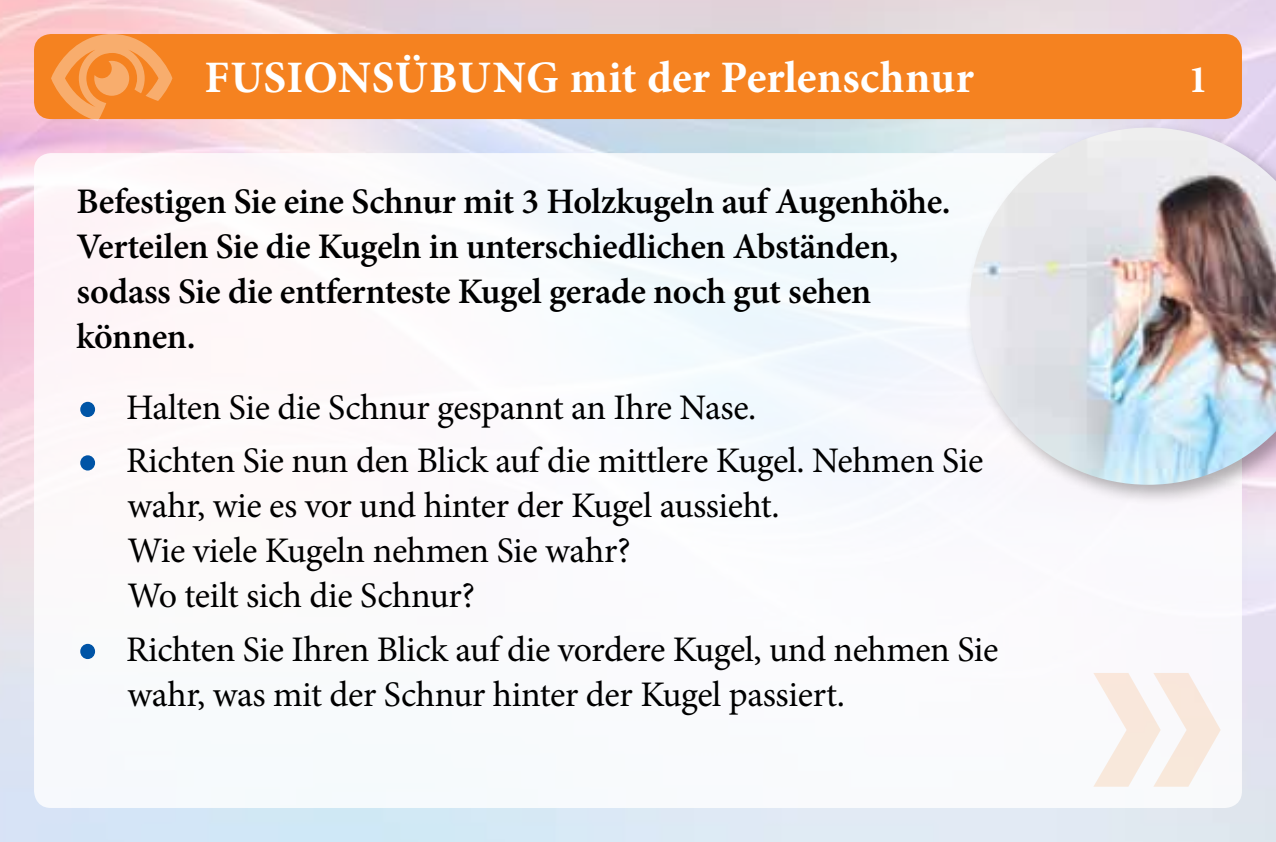
<style>
.page{position:relative;width:1276px;height:842px;background:#fff}
.page>*{position:absolute;margin:0;border:0;box-sizing:border-box;transform-origin:0 0}
.t1{font:700 45px "Minion Pro";letter-spacing:.005em;color:#fff}
.t2{font:700 39px "Minion Pro";color:#fff}
.t3{font:36px/45px "Minion Pro";letter-spacing:-.01em;color:#000}
.t4{font:600 36px/45px "Minion Pro";letter-spacing:-.01em;color:#000}
.s1{font-size:57px;color:#0054a6}
</style>
<div class="page">
<img style="left:0;top:0;width:1276px;height:842px">
<div style="left:34px;top:34px;width:1208px;height:85px;background:#f58220;border-radius:17px"></div>
<svg style="left:51px;top:34px;width:121px;height:87px"></svg>
<div style="left:34px;top:153px;width:1208px;height:655px;background:#fff;border-radius:17px"></div>
<svg style="left:1093px;top:673px;width:127px;height:114px"></svg>
<div style="left:963px;top:121px;width:313px;height:386px;background:#000;opacity:.3"></div>
<img style="left:969px;top:128px;width:307px;height:357px">
<p class="t1" style="left:204px;top:46px;width:771px">Fusionsübung mit der Perlenschnur</p>
<p class="t4" style="left:77px;top:179px;width:875px">Befestigen Sie eine Schnur mit 3 Holzkugeln auf Augenhöhe.<br>Verteilen Sie die Kugeln in unterschiedlichen Abständen, sodass Sie die entfernteste Kugel gerade noch gut sehen können.</p>
<p class="t3" style="left:77px;top:385px;width:681px"><span class="s1">•</span> Halten Sie die Schnur gespannt an Ihre Nase.</p>
<p class="t3" style="left:128px;top:438px;width:857px;text-indent:-51px"><span class="s1">•</span> Richten Sie nun den Blick auf die mittlere Kugel. Nehmen Sie wahr, wie es vor und hinter der Kugel aussieht.<br>Wie viele Kugeln nehmen Sie wahr?<br>Wo teilt sich die Schnur?</p>
<p class="t3" style="left:128px;top:627px;width:872px;text-indent:-51px"><span class="s1">•</span> Richten Sie Ihren Blick auf die vordere Kugel, und nehmen Sie wahr, was mit der Schnur hinter der Kugel passiert.</p>
<p class="t2" style="left:1188px;top:52px;width:21px">1</p>
</div>
